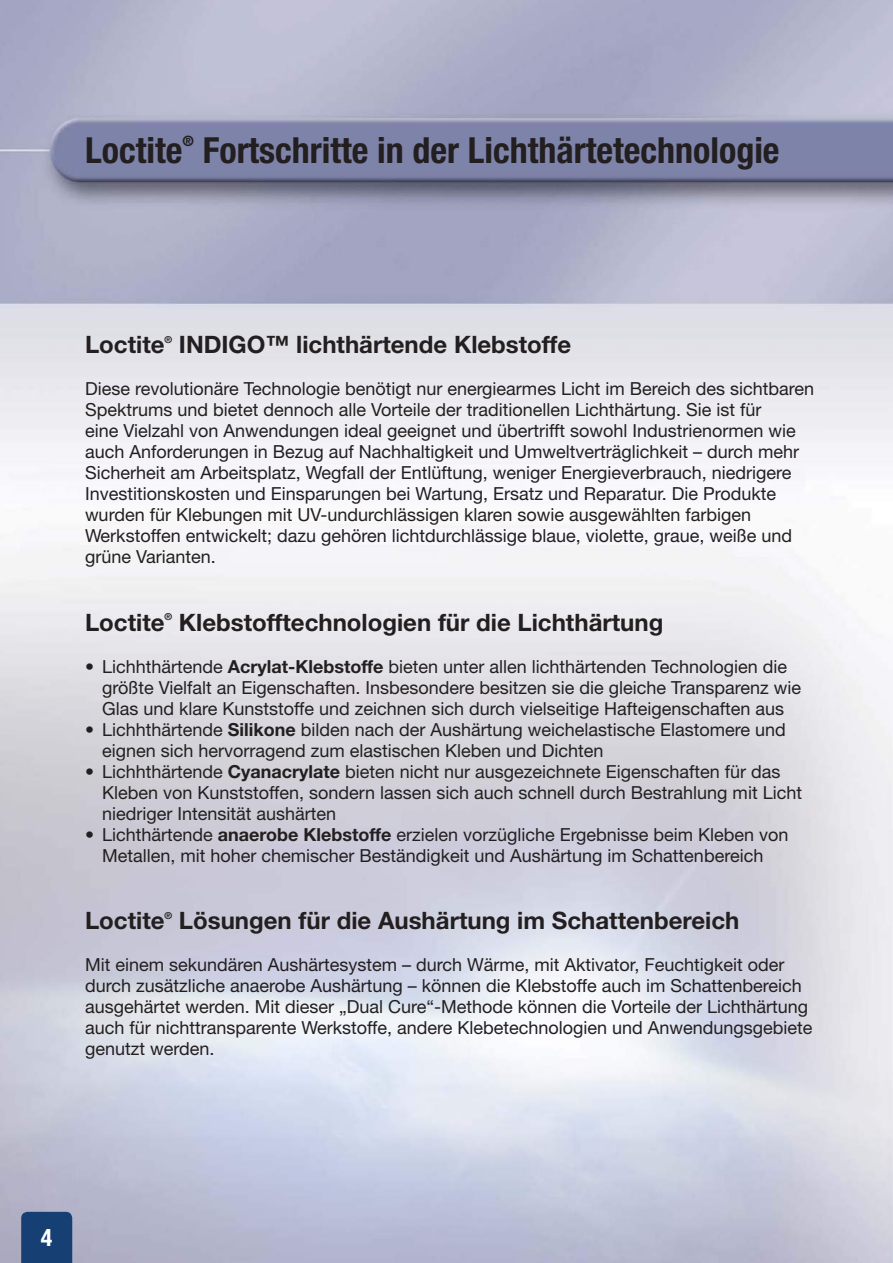
<style>
.page{position:relative;width:893px;height:1263px;background:#fff}
.page>*{position:absolute;margin:0;border:0;box-sizing:border-box;transform-origin:0 0}
.t1{font:700 condensed 36px "Helvetica Neue LT Pro";color:#231f20}
.t2{font:700 24px "Helvetica Neue LT Pro";color:#231f20}
.t3{font:700 condensed 24px "Helvetica Neue LT Pro";color:#fff}
.t4{font:18px/21px "Helvetica Neue LT Pro";color:#231f20}
.t5{font:700 condensed 14.4px "Helvetica Neue LT Pro";color:#231f20}
.t6{font:700 9.6px "Helvetica Neue LT Pro";color:#231f20}
.s1{font-weight:700}
</style>
<div class="page">
<img style="left:0;top:0;width:893px;height:1263px">
<div style="left:21px;top:1212px;width:51px;height:51px;background:#164074"></div>
<h1 class="t1" style="left:85px;top:137px;width:99px">Loctite</h1>
<p class="t5" style="left:183px;top:136px;width:13px">®</p>
<h1 class="t1" style="left:203px;top:137px;width:578px">Fortschritte in der Lichthärtetechnologie</h1>
<h2 class="t2" style="left:85px;top:336px;width:81px">Loctite</h2>
<p class="t6" style="left:165px;top:336px;width:9px">®</p>
<h2 class="t2" style="left:179px;top:336px;width:394px">INDIGO™ lichthärtende Klebstoffe</h2>
<p class="t4" style="left:85px;top:381px;width:730px">Diese revolutionäre Technologie benötigt nur energiearmes Licht im Bereich des sichtbaren Spektrums und bietet dennoch alle Vorteile der traditionellen Lichthärtung. Sie ist für<br>eine Vielzahl von Anwendungen ideal geeignet und übertrifft sowohl Industrienormen wie auch Anforderungen in Bezug auf Nachhaltigkeit und Umweltverträglichkeit – durch mehr Sicherheit am Arbeitsplatz, Wegfall der Entlüftung, weniger Energieverbrauch, niedrigere Investitionskosten und Einsparungen bei Wartung, Ersatz und Reparatur. Die Produkte wurden für Klebungen mit UV-undurchlässigen klaren sowie ausgewählten farbigen Werkstoffen entwickelt; dazu gehören lichtdurchlässige blaue, violette, graue, weiße und grüne Varianten.</p>
<h2 class="t2" style="left:85px;top:614px;width:81px">Loctite</h2>
<p class="t6" style="left:165px;top:613px;width:9px">®</p>
<h2 class="t2" style="left:179px;top:614px;width:486px">Klebstofftechnologien für die Lichthärtung</h2>
<p class="t4" style="left:102px;top:658px;width:701px;text-indent:-17px">• Lichhthärtende <span class="s1">Acrylat-Klebstoffe</span> bieten unter allen lichthärtenden Technologien die größte Vielfalt an Eigenschaften. Insbesondere besitzen sie die gleiche Transparenz wie<br>Glas und klare Kunststoffe und zeichnen sich durch vielseitige Hafteigenschaften aus</p>
<p class="t4" style="left:102px;top:721px;width:685px;text-indent:-17px">• Lichhthärtende <span class="s1">Silikone</span> bilden nach der Aushärtung weichelastische Elastomere und eignen sich hervorragend zum elastischen Kleben und Dichten</p>
<p class="t4" style="left:102px;top:763px;width:701px;text-indent:-17px">• Lichhthärtende <span class="s1">Cyanacrylate</span> bieten nicht nur ausgezeichnete Eigenschaften für das<br>Kleben von Kunststoffen, sondern lassen sich auch schnell durch Bestrahlung mit Licht niedriger Intensität aushärten</p>
<p class="t4" style="left:85px;top:826px;width:705px;text-align:center">• Lichthärtende <span class="s1">anaerobe Klebstoffe</span> erzielen vorzügliche Ergebnisse beim Kleben von<br>Metallen, mit hoher chemischer Beständigkeit und Aushärtung im Schattenbereich</p>
<h2 class="t2" style="left:85px;top:912px;width:81px">Loctite</h2>
<p class="t6" style="left:165px;top:912px;width:9px">®</p>
<h2 class="t2" style="left:179px;top:912px;width:562px">Lösungen für die Aushärtung im Schattenbereich</h2>
<p class="t4" style="left:85px;top:957px;width:729px">Mit einem sekundären Aushärtesystem – durch Wärme, mit Aktivator, Feuchtigkeit oder durch zusätzliche anaerobe Aushärtung – können die Klebstoffe auch im Schattenbereich ausgehärtet werden. Mit dieser „Dual Cure“-Methode können die Vorteile der Lichthärtung auch für nichttransparente Werkstoffe, andere Klebetechnologien und Anwendungsgebiete genutzt werden.</p>
<h2 class="t3" style="left:41px;top:1229px;width:13px">4</h2>
</div>
